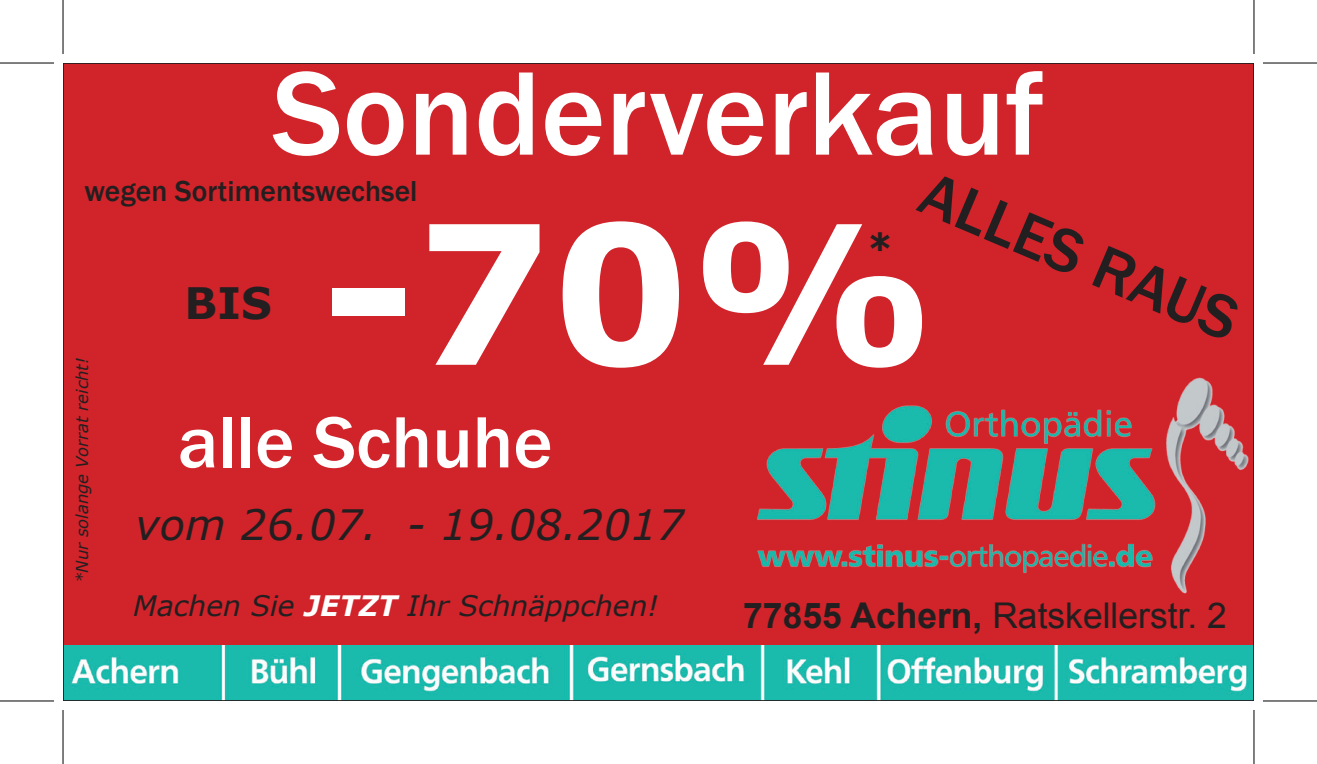
<style>
.page{position:relative;width:1317px;height:764px;background:#fff}
.page>*{position:absolute;margin:0;border:0;box-sizing:border-box;transform-origin:0 0}
.t1{font:700 193.2px "Verdana";color:#fff}
.t2{font:500 123.3px "Franklin Gothic";color:#fff}
.t3{font:500 75px "Franklin Gothic";color:#fff}
.t4{font:500 63.3px "Franklin Gothic";color:#231f20}
.t5{font:700 43.2px "Verdana";color:#231f20}
.t6{font:italic 41.7px "Verdana";color:#231f20}
.t7{font:700 37.5px "Verdana";color:#231f20}
.t8{font:35.4px "Arial";color:#231f20}
.t9{font:500 29.7px "Franklin Gothic";color:#231f20}
.t10{font:italic 28.2px "Verdana";color:#231f20}
.t11{font:italic 16.5px "Verdana";color:#231f20}
.s1{font-weight:700;color:#fff}
.s2{font-weight:700}
</style>
<div class="page">
<div style="left:63px;top:63px;width:1191px;height:634px;background:#d1232a"></div>
<img style="left:757px;top:377px;width:492px;height:217px">
<img style="left:65px;top:646px;width:1187px;height:53px">
<svg style="left:0;top:701px;width:54px;height:1px"></svg>
<svg style="left:1263px;top:701px;width:54px;height:1px"></svg>
<hr style="left:0;top:62px;width:54px;height:2px;background:#000">
<hr style="left:1263px;top:62px;width:54px;height:2px;background:#000">
<hr style="left:0;top:700px;width:54px;height:1px;background:#000">
<hr style="left:1263px;top:700px;width:54px;height:1px;background:#000">
<hr style="left:62px;top:0;width:2px;height:54px;background:#000">
<hr style="left:62px;top:710px;width:2px;height:54px;background:#000">
<hr style="left:1253px;top:0;width:1px;height:54px;background:#000">
<hr style="left:1253px;top:710px;width:1px;height:54px;background:#000">
<h2 class="t2" style="left:272px;top:37px;width:773px">Sonderverkauf</h2>
<p class="t9" style="left:84px;top:172px;width:335px">wegen Sortimentswechsel</p>
<h1 class="t1" style="left:322px;top:158px;width:615px">-70%</h1>
<h3 class="t4" style="left:939px;top:154px;width:341px;rotate:23deg">ALLES RAUS</h3>
<h3 class="t7" style="left:867px;top:221px;width:28px">*</h3>
<h3 class="t5" style="left:185px;top:272px;width:89px">BIS</h3>
<p class="t11" style="left:71px;top:583px;width:227px;rotate:-90deg">*Nur solange Vorrat reicht!</p>
<h3 class="t3" style="left:178px;top:396px;width:376px">alle Schuhe</h3>
<h3 class="t6" style="left:135px;top:496px;width:550px">vom 26.07. - 19.08.2017</h3>
<p class="t10" style="left:133px;top:586px;width:527px">Machen Sie <span class="s1">JETZT</span> Ihr Schnäppchen!</p>
<p class="t8" style="left:743px;top:591px;width:485px"><span class="s2">77855 Achern,</span> Ratskellerstr. 2</p>
</div>
